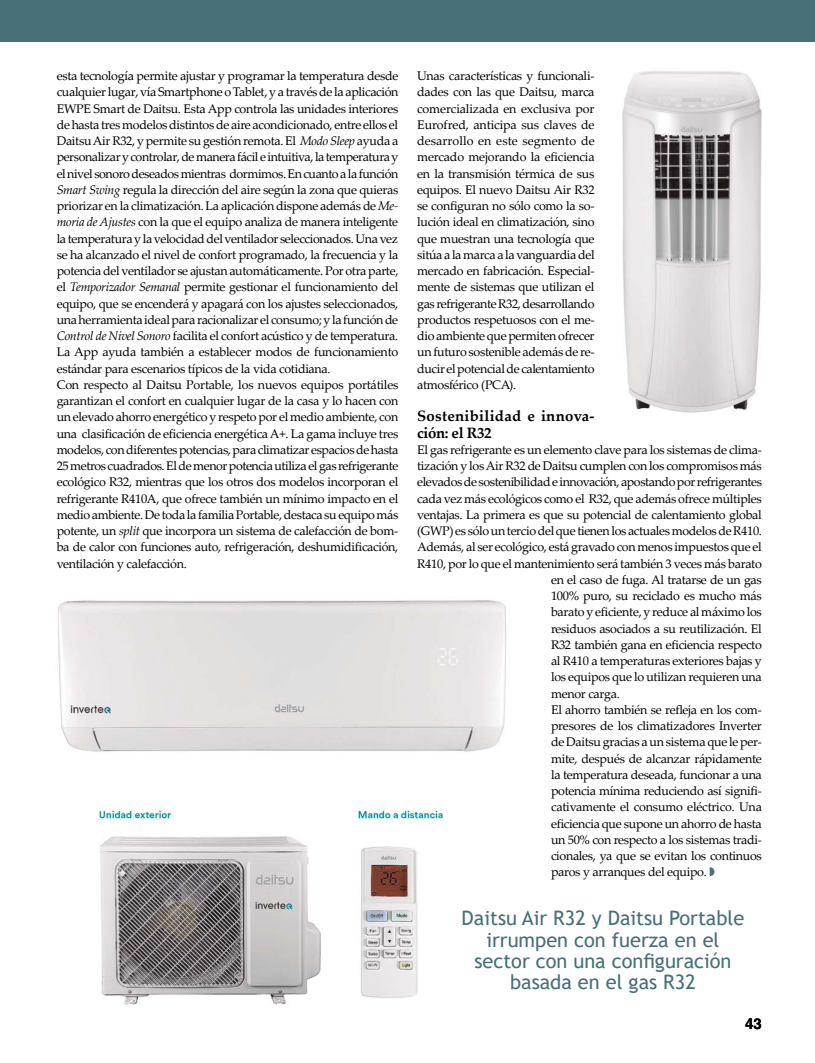
<style>
.page{position:relative;width:815px;height:1063px;background:#fff}
.page>*{position:absolute;margin:0;border:0;box-sizing:border-box;transform-origin:0 0}
.t1{font:20px/21.2px "Trebuchet MS";color:#466f77;text-align:center}
.t2{font:700 15px/16.2px "Palatino Linotype";letter-spacing:.015em;color:#000}
.t3{font:700 15px "Helvetica";color:#000}
.t4{font:12.5px/16.2px "Palatino Linotype";letter-spacing:-.025em;color:#000}
.s1{font-style:italic}
</style>
<div class="page">
<img style="left:622px;top:71px;width:140px;height:342px">
<div style="left:0;top:0;width:815px;height:41px;background:#466f77"></div>
<img style="left:58px;top:600px;width:448px;height:405px">
<p class="t4" style="left:57px;top:67px;width:343px">esta tecnología permite ajustar y programar la temperatura desde cualquier lugar, vía Smartphone o Tablet, y a través de la aplicación EWPE Smart de Daitsu. Esta App controla las unidades interiores de hasta tres modelos distintos de aire acondicionado, entre ellos el Daitsu Air R32, y permite su gestión remota. El <span class="s1">Modo Sleep</span> ayuda a personalizar y controlar, de manera fácil e intuitiva, la temperatura y el nivel sonoro deseados mientras dormimos. En cuanto a la función <span class="s1">Smart Swing</span> regula la dirección del aire según la zona que quieras priorizar en la climatización. La aplicación dispone además de <span class="s1">Me&shy;moria de Ajustes</span> con la que el equipo analiza de manera inteligente la temperatura y la velocidad del ventilador seleccionados. Una vez se ha alcanzado el nivel de confort programado, la frecuencia y la potencia del ventilador se ajustan automáticamente. Por otra parte, el <span class="s1">Temporizador Semanal</span> permite gestionar el funcionamiento del equipo, que se encenderá y apagará con los ajustes seleccionados, una herramienta ideal para racionalizar el consumo; y la función de <span class="s1">Control de Nivel Sonoro</span> facilita el confort acústico y de temperatura.<br>La App ayuda también a establecer modos de funcionamiento estándar para escenarios típicos de la vida cotidiana.<br>Con respecto al Daitsu Portable, los nuevos equipos portátiles garantizan el confort en cualquier lugar de la casa y lo hacen con un elevado ahorro energético y respeto por el medio ambiente, con una clasificación de eficiencia energética A+. La gama incluye tres modelos, con diferentes potencias, para climatizar espacios de hasta 25 metros cuadrados. El de menor potencia utiliza el gas refrigerante ecológico R32, mientras que los otros dos modelos incorporan el refrigerante R410A, que ofrece también un mínimo impacto en el medio ambiente. De toda la familia Portable, destaca su equipo más potente, un <span class="s1">split</span> que incorpora un sistema de calefacción de bom&shy;ba de calor con funciones auto, refrigeración, deshumidificación, ventilación y calefacción.</p>
<p class="t4" style="left:417px;top:67px;width:179px;text-align:justify">Unas características y funcionali&shy;dades con las que Daitsu, marca comercializada en exclusiva por Eurofred, anticipa sus claves de desarrollo en este segmento de mercado mejorando la eficiencia en la transmisión térmica de sus equipos. El nuevo Daitsu Air R32 se configuran no sólo como la so&shy;lución ideal en climatización, sino que muestran una tecnología que sitúa a la marca a la vanguardia del mercado en fabricación. Especial&shy;mente de sistemas que utilizan el gas refrigerante R32, desarrollando productos respetuosos con el me&shy;dio ambiente que permiten ofrecer un futuro sostenible además de re&shy;ducir el potencial de calentamiento atmosférico (PCA).</p>
<p class="t2" style="left:417px;top:408px;width:179px">Sostenibilidad e innova&shy;ción: el R32</p>
<p class="t4" style="left:417px;top:441px;width:346px">El gas refrigerante es un elemento clave para los sistemas de clima-</p>
<p class="t4" style="left:417px;top:457px;width:346px">tización y los Air R32 de Daitsu cumplen con los compromisos más</p>
<p class="t4" style="left:417px;top:473px;width:346px">elevados de sostenibilidad e innovación, apostando por refrigerantes</p>
<p class="t4" style="left:417px;top:490px;width:346px">cada vez más ecológicos como el R32, que además ofrece múltiples</p>
<p class="t4" style="left:417px;top:506px;width:346px">ventajas. La primera es que su potencial de calentamiento global</p>
<p class="t4" style="left:417px;top:522px;width:346px">(GWP) es sólo un tercio del que tienen los actuales modelos de R410.</p>
<p class="t4" style="left:417px;top:538px;width:346px">Además, al ser ecológico, está gravado con menos impuestos que el</p>
<p class="t4" style="left:417px;top:555px;width:346px">R410, por lo que el mantenimiento será también 3 veces más barato</p>
<p class="t4" style="left:551px;top:571px;width:212px">en el caso de fuga. Al tratarse de un gas</p>
<p class="t4" style="left:551px;top:587px;width:212px">100% puro, su reciclado es mucho más</p>
<p class="t4" style="left:551px;top:603px;width:212px">barato y eficiente, y reduce al máximo los</p>
<p class="t4" style="left:551px;top:620px;width:212px">residuos asociados a su reutilización. El</p>
<p class="t4" style="left:551px;top:636px;width:212px">R32 también gana en eficiencia respecto</p>
<p class="t4" style="left:551px;top:652px;width:212px">al R410 a temperaturas exteriores bajas y</p>
<p class="t4" style="left:551px;top:668px;width:212px">los equipos que lo utilizan requieren una</p>
<p class="t4" style="left:551px;top:685px;width:70px">menor carga.</p>
<p class="t4" style="left:551px;top:701px;width:212px">El ahorro también se refleja en los com-</p>
<p class="t4" style="left:551px;top:717px;width:212px">presores de los climatizadores Inverter</p>
<p class="t4" style="left:551px;top:733px;width:212px">de Daitsu gracias a un sistema que le per-</p>
<p class="t4" style="left:551px;top:750px;width:212px">mite, después de alcanzar rápidamente</p>
<p class="t4" style="left:551px;top:766px;width:212px">la temperatura deseada, funcionar a una</p>
<p class="t4" style="left:551px;top:782px;width:212px">potencia mínima reduciendo así signifi-</p>
<p class="t4" style="left:551px;top:798px;width:212px">cativamente el consumo eléctrico. Una</p>
<p class="t4" style="left:551px;top:815px;width:212px">eficiencia que supone un ahorro de hasta</p>
<p class="t4" style="left:551px;top:831px;width:212px">un 50% con respecto a los sistemas tradi-</p>
<p class="t4" style="left:551px;top:847px;width:212px">cionales, ya que se evitan los continuos</p>
<p class="t4" style="left:551px;top:863px;width:157px">paros y arranques del equipo.</p>
<h1 class="t1" style="left:462px;top:908px;width:284px">Daitsu Air R32 y Daitsu Portable irrumpen con fuerza en el sector con una configuración basada en el gas R32</h1>
<p class="t3" style="left:745px;top:1014px;width:18px">43</p>
</div>
